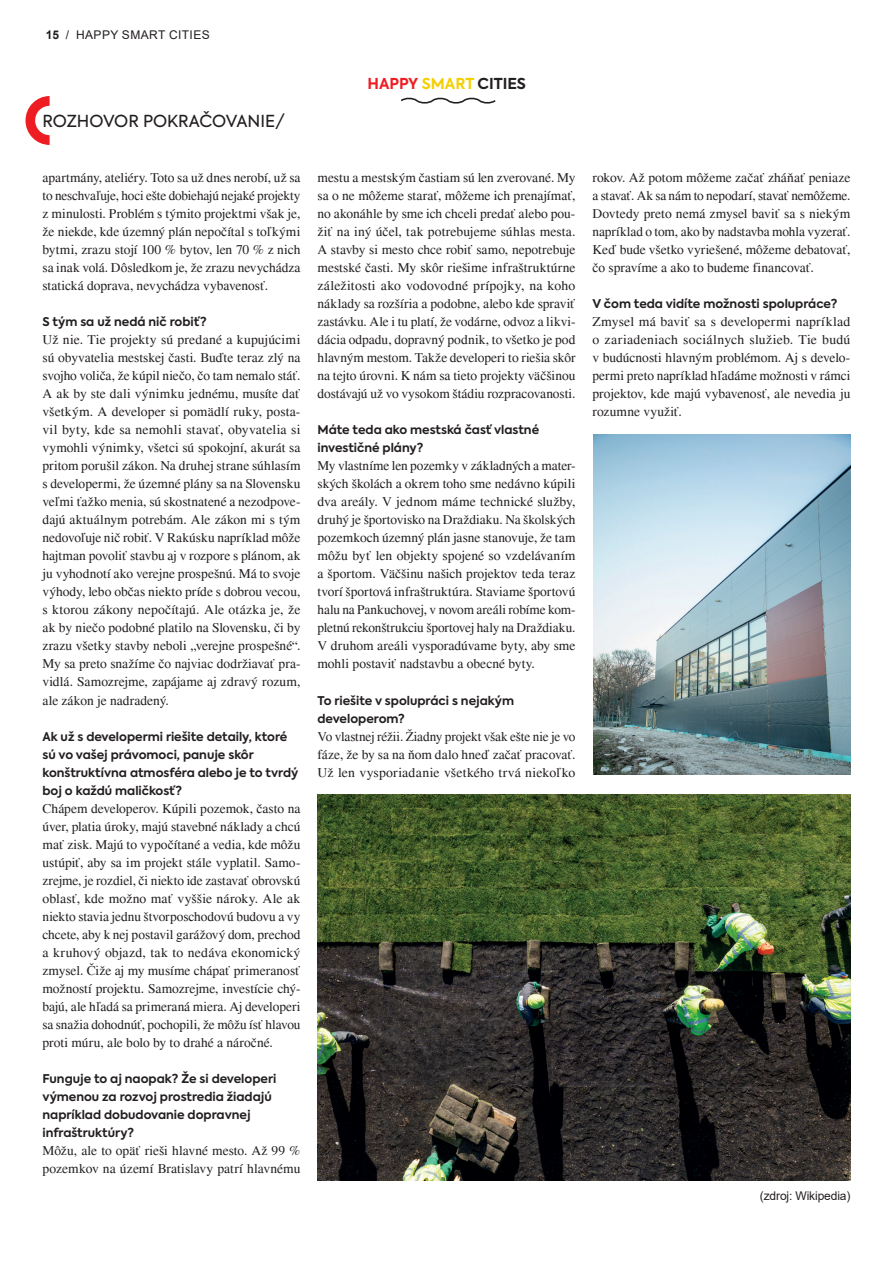
<style>
.page{position:relative;width:893px;height:1263px;background:#fff}
.page>*{position:absolute;margin:0;border:0;box-sizing:border-box;transform-origin:0 0}
.t1{font:16.5px "Axiforma";color:#231f20}
.t2{font:700 15px "Axiforma";color:#231f20}
.t3{font:13.5px/18px "Times";color:#231f20;text-align:justify}
.t4{font:700 12px/18px "Axiforma";color:#231f20}
.t5{font:12px "Arial";letter-spacing:.035em;color:#231f20}
.t6{font:12px "Arial";letter-spacing:-.01em;color:#231f20}
.s1{font-weight:700}
.s2{color:#ee1d23}
.s3{color:#f4cf02}
</style>
<div class="page">
<img style="left:318px;top:794px;width:532px;height:386px">
<img style="left:593px;top:434px;width:257px;height:341px">
<svg style="left:26px;top:96px;width:24px;height:49px"></svg>
<svg style="left:401px;top:97px;width:95px;height:7px"></svg>
<p class="t5" style="left:46px;top:26px;width:165px"><span class="s1">15</span> / HAPPY SMART CITIES</p>
<p class="t1" style="left:43px;top:110px;width:244px">ROZHOVOR POKRAČOVANIE/</p>
<p class="t2" style="left:368px;top:74px;width:160px"><span class="s2">HAPPY</span> <span class="s3">SMART</span> CITIES</p>
<p class="t3" style="left:43px;top:169px;width:259px">apartmány, ateliéry. Toto sa už dnes nerobí, už sa to neschvaľuje, hoci ešte dobiehajú nejaké projekty z minulosti. Problém s týmito projektmi však je, že niekde, kde územný plán nepočítal s toľkými bytmi, zrazu stojí 100 % bytov, len 70 % z nich sa inak volá. Dôsledkom je, že zrazu nevychádza statická doprava, nevychádza vybavenosť.</p>
<p class="t4" style="left:43px;top:313px;width:166px">S tým sa už nedá nič robiť?</p>
<p class="t3" style="left:43px;top:331px;width:259px">Už nie. Tie projekty sú predané a kupujúcimi sú obyvatelia mestskej časti. Buďte teraz zlý na svojho voliča, že kúpil niečo, čo tam nemalo stáť.<br>A ak by ste dali výnimku jednému, musíte dať všetkým. A developer si pomädlí ruky, posta&shy;vil byty, kde sa nemohli stavať, obyvatelia si vymohli výnimky, všetci sú spokojní, akurát sa pritom porušil zákon. Na druhej strane súhlasím s developermi, že územné plány sa na Slovensku veľmi ťažko menia, sú skostnatené a nezodpove&shy;dajú aktuálnym potrebám. Ale zákon mi s tým nedovoľuje nič robiť. V Rakúsku napríklad môže hajtman povoliť stavbu aj v rozpore s plánom, ak ju vyhodnotí ako verejne prospešnú. Má to svoje výhody, lebo občas niekto príde s dobrou vecou, s ktorou zákony nepočítajú. Ale otázka je, že ak by niečo podobné platilo na Slovensku, či by zrazu všetky stavby neboli „verejne prospešné“.<br>My sa preto snažíme čo najviac dodržiavať pra&shy;vidlá. Samozrejme, zapájame aj zdravý rozum, ale zákon je nadradený.</p>
<p class="t4" style="left:43px;top:727px;width:257px">Ak už s developermi riešite detaily, ktoré sú vo vašej právomoci, panuje skôr konštruktívna atmosféra alebo je to tvrdý boj o každú maličkosť?</p>
<p class="t3" style="left:43px;top:799px;width:259px">Chápem developerov. Kúpili pozemok, často na úver, platia úroky, majú stavebné náklady a chcú mať zisk. Majú to vypočítané a vedia, kde môžu ustúpiť, aby sa im projekt stále vyplatil. Samo&shy;zrejme, je rozdiel, či niekto ide zastavať obrovskú oblasť, kde možno mať vyššie nároky. Ale ak niekto stavia jednu štvorposchodovú budovu a vy chcete, aby k nej postavil garážový dom, prechod a kruhový objazd, tak to nedáva ekonomický zmysel. Čiže aj my musíme chápať primeranosť možností projektu. Samozrejme, investície chý&shy;bajú, ale hľadá sa primeraná miera. Aj developeri sa snažia dohodnúť, pochopili, že môžu ísť hlavou proti múru, ale bolo by to drahé a náročné.</p>
<p class="t4" style="left:43px;top:1069px;width:235px">Funguje to aj naopak? Že si developeri výmenou za rozvoj prostredia žiadajú napríklad dobudovanie dopravnej infraštruktúry?</p>
<p class="t3" style="left:43px;top:1141px;width:259px">Môžu, ale to opäť rieši hlavné mesto. Až 99 % pozemkov na území Bratislavy patrí hlavnému</p>
<p class="t3" style="left:317px;top:169px;width:259px">mestu a mestským častiam sú len zverované. My sa o ne môžeme starať, môžeme ich prenajímať, no akonáhle by sme ich chceli predať alebo pou&shy;žiť na iný účel, tak potrebujeme súhlas mesta.<br>A stavby si mesto chce robiť samo, nepotrebuje mestské časti. My skôr riešime infraštruktúrne záležitosti ako vodovodné prípojky, na koho náklady sa rozšíria a podobne, alebo kde spraviť zastávku. Ale i tu platí, že vodárne, odvoz a likvi&shy;dácia odpadu, dopravný podnik, to všetko je pod hlavným mestom. Takže developeri to riešia skôr na tejto úrovni. K nám sa tieto projekty väčšinou dostávajú už vo vysokom štádiu rozpracovanosti.</p>
<p class="t4" style="left:317px;top:421px;width:223px">Máte teda ako mestská časť vlastné investičné plány?</p>
<p class="t3" style="left:317px;top:457px;width:259px">My vlastníme len pozemky v základných a mater&shy;ských školách a okrem toho sme nedávno kúpili dva areály. V jednom máme technické služby, druhý je športovisko na Draždiaku. Na školských pozemkoch územný plán jasne stanovuje, že tam môžu byť len objekty spojené so vzdelávaním a športom. Väčšinu našich projektov teda teraz tvorí športová infraštruktúra. Staviame športovú halu na Pankuchovej, v novom areáli robíme kom&shy;pletnú rekonštrukciu športovej haly na Draždiaku.<br>V druhom areáli vysporadúvame byty, aby sme mohli postaviť nadstavbu a obecné byty.</p>
<p class="t4" style="left:317px;top:691px;width:198px">To riešite v spolupráci s nejakým developerom?</p>
<p class="t3" style="left:317px;top:727px;width:259px">Vo vlastnej réžii. Žiadny projekt však ešte nie je vo fáze, že by sa na ňom dalo hneď začať pracovať.<br>Už len vysporiadanie všetkého trvá niekoľko</p>
<p class="t3" style="left:592px;top:169px;width:259px">rokov. Až potom môžeme začať zháňať peniaze a stavať. Ak sa nám to nepodarí, stavať nemôžeme.<br>Dovtedy preto nemá zmysel baviť sa s niekým napríklad o tom, ako by nadstavba mohla vyzerať.<br>Keď bude všetko vyriešené, môžeme debatovať, čo spravíme a ako to budeme financovať.</p>
<p class="t4" style="left:592px;top:295px;width:247px">V čom teda vidíte možnosti spolupráce?</p>
<p class="t3" style="left:592px;top:313px;width:259px">Zmysel má baviť sa s developermi napríklad o zariadeniach sociálnych služieb. Tie budú v budúcnosti hlavným problémom. Aj s develo&shy;permi preto napríklad hľadáme možnosti v rámci projektov, kde majú vybavenosť, ale nevedia ju rozumne využiť.</p>
<p class="t6" style="left:760px;top:1188px;width:92px">(zdroj: Wikipedia)</p>
</div>
